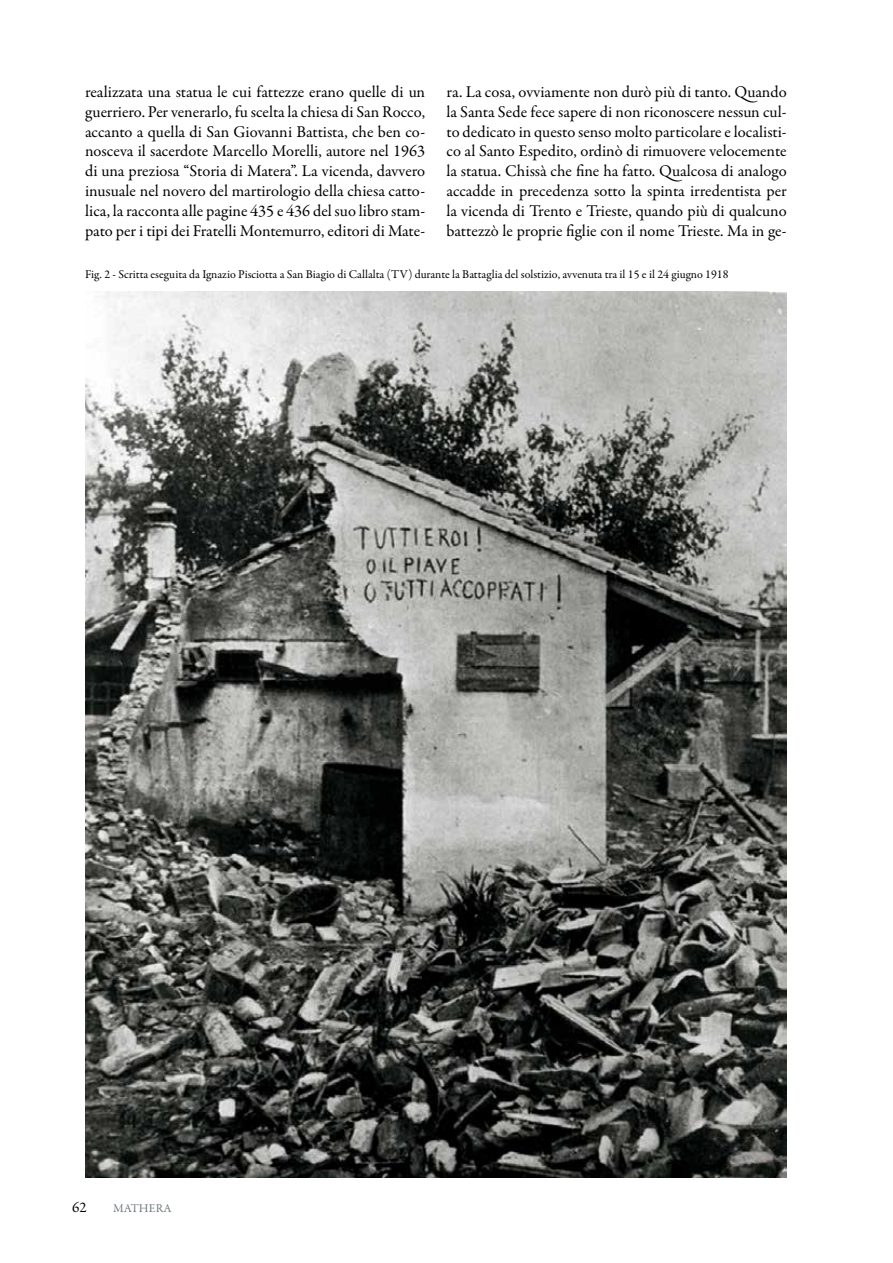
<style>
.page{position:relative;width:893px;height:1263px;background:#fff}
.page>*{position:absolute;margin:0;border:0;box-sizing:border-box;transform-origin:0 0}
.t1{font:16.5px/19.8px "Garamond Premr Pro";color:#000;text-align:justify}
.t2{font:15px "Garamond Premr Pro";color:#000}
.t3{font:12px "Garamond Premr Pro";color:#000}
.t4{font:12px "Garamond Premr Pro";letter-spacing:.01em;color:#71787d}
</style>
<div class="page">
<img style="left:85px;top:291px;width:702px;height:887px">
<p class="t1" style="left:85px;top:82px;width:342px">realizzata una statua le cui fattezze erano quelle di un guerriero. Per venerarlo, fu scelta la chiesa di San Rocco, accanto a quella di San Giovanni Battista, che ben co&shy;nosceva il sacerdote Marcello Morelli, autore nel 1963 di una preziosa “Storia di Matera”. La vicenda, davvero inusuale nel novero del martirologio della chiesa catto&shy;lica, la racconta alle pagine 435 e 436 del suo libro stam&shy;pato per i tipi dei Fratelli Montemurro, editori di Mate-</p>
<p class="t1" style="left:446px;top:82px;width:342px">ra. La cosa, ovviamente non durò più di tanto. Quando la Santa Sede fece sapere di non riconoscere nessun cul&shy;to dedicato in questo senso molto particolare e localisti&shy;co al Santo Espedito, ordinò di rimuovere velocemente la statua. Chissà che fine ha fatto. Qualcosa di analogo accadde in precedenza sotto la spinta irredentista per la vicenda di Trento e Trieste, quando più di qualcuno battezzò le proprie figlie con il nome Trieste. Ma in ge-</p>
<p class="t3" style="left:85px;top:267px;width:645px">Fig. 2 - Scritta eseguita da Ignazio Pisciotta a San Biagio di Callalta (TV) durante la Battaglia del solstizio, avvenuta tra il 15 e il 24 giugno 1918</p>
<p class="t2" style="left:72px;top:1198px;width:16px">62</p>
<p class="t4" style="left:113px;top:1201px;width:60px">MATHERA</p>
</div>
